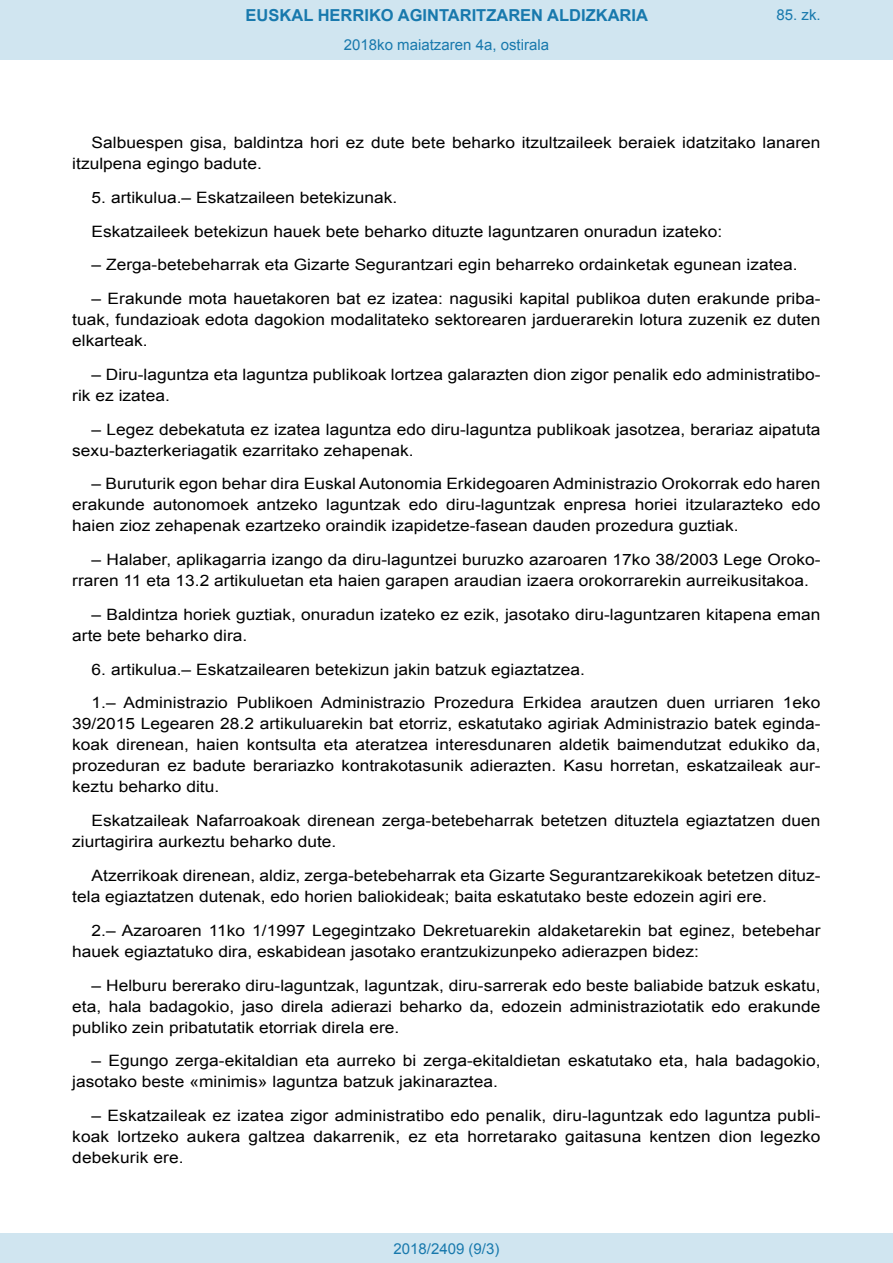
<style>
.page{position:relative;width:893px;height:1263px;background:#fff}
.page>*{position:absolute;margin:0;border:0;box-sizing:border-box;transform-origin:0 0}
.t1{font:700 16.5px "Arial";color:#1879ad}
.BOPVDetalle{font:15.6px/21px "Arial";color:#000;scale:1.11 1}
.Paginacion_Centro{font:15px "Arial";color:#1879ad}
</style>
<div class="page">
<div style="left:0;top:0;width:893px;height:60px;background:#d0e5f0"></div>
<div style="left:0;top:1233px;width:893px;height:30px;background:#d0e5f0"></div>
<p class="t1" style="left:246px;top:4px;width:404px">EUSKAL HERRIKO AGINTARITZAREN ALDIZKARIA</p>
<p class="Paginacion_Centro" style="left:344px;top:35px;width:207px">2018ko maiatzaren 4a, ostirala</p>
<p class="Paginacion_Centro" style="left:776px;top:5px;width:46px">85. zk.</p>
<p class="BOPVDetalle" style="left:72px;top:132px;width:676px;text-indent:19px">Salbuespen gisa, baldintza hori ez dute bete beharko itzultzaileek beraiek idatzitako lanaren itzulpena egingo badute.</p>
<p class="BOPVDetalle" style="left:92px;top:187px;width:277px">5. artikulua.– Eskatzaileen betekizunak.</p>
<p class="BOPVDetalle" style="left:92px;top:221px;width:570px">Eskatzaileek betekizun hauek bete beharko dituzte laguntzaren onuradun izateko:</p>
<p class="BOPVDetalle" style="left:92px;top:255px;width:638px">– Zerga-betebeharrak eta Gizarte Segurantzari egin beharreko ordainketak egunean izatea.</p>
<p class="BOPVDetalle" style="left:72px;top:288px;width:676px;text-align:justify;text-indent:19px">– Erakunde mota hauetakoren bat ez izatea: nagusiki kapital publikoa duten erakunde priba&shy;tuak, fundazioak edota dagokion modalitateko sektorearen jarduerarekin lotura zuzenik ez duten elkarteak.</p>
<p class="BOPVDetalle" style="left:72px;top:364px;width:676px;text-indent:19px">– Diru-laguntza eta laguntza publikoak lortzea galarazten dion zigor penalik edo administratibo&shy;rik ez izatea.</p>
<p class="BOPVDetalle" style="left:72px;top:419px;width:676px;text-indent:19px">– Legez debekatuta ez izatea laguntza edo diru-laguntza publikoak jasotzea, berariaz aipatuta sexu-bazterkeriagatik ezarritako zehapenak.</p>
<p class="BOPVDetalle" style="left:72px;top:474px;width:676px;text-align:justify;text-indent:19px">– Buruturik egon behar dira Euskal Autonomia Erkidegoaren Administrazio Orokorrak edo haren erakunde autonomoek antzeko laguntzak edo diru-laguntzak enpresa horiei itzularazteko edo haien zioz zehapenak ezartzeko oraindik izapidetze-fasean dauden prozedura guztiak.</p>
<p class="BOPVDetalle" style="left:72px;top:549px;width:676px;text-indent:19px">– Halaber, aplikagarria izango da diru-laguntzei buruzko azaroaren 17ko 38/2003 Lege Oroko&shy;rraren 11 eta 13.2 artikuluetan eta haien garapen araudian izaera orokorrarekin aurreikusitakoa.</p>
<p class="BOPVDetalle" style="left:72px;top:604px;width:676px;text-indent:19px">– Baldintza horiek guztiak, onuradun izateko ez ezik, jasotako diru-laguntzaren kitapena eman arte bete beharko dira.</p>
<p class="BOPVDetalle" style="left:92px;top:659px;width:446px">6. artikulua.– Eskatzailearen betekizun jakin batzuk egiaztatzea.</p>
<p class="BOPVDetalle" style="left:72px;top:693px;width:676px;text-align:justify;text-indent:19px">1.– Administrazio Publikoen Administrazio Prozedura Erkidea arautzen duen urriaren 1eko 39/2015 Legearen 28.2 artikuluarekin bat etorriz, eskatutako agiriak Administrazio batek eginda&shy;koak direnean, haien kontsulta eta ateratzea interesdunaren aldetik baimendutzat edukiko da, prozeduran ez badute berariazko kontrakotasunik adierazten. Kasu horretan, eskatzaileak aur&shy;keztu beharko ditu.</p>
<p class="BOPVDetalle" style="left:72px;top:810px;width:676px;text-indent:19px">Eskatzaileak Nafarroakoak direnean zerga-betebeharrak betetzen dituztela egiaztatzen duen ziurtagirira aurkeztu beharko dute.</p>
<p class="BOPVDetalle" style="left:72px;top:865px;width:676px;text-indent:19px">Atzerrikoak direnean, aldiz, zerga-betebeharrak eta Gizarte Segurantzarekikoak betetzen dituz&shy;tela egiaztatzen dutenak, edo horien baliokideak; baita eskatutako beste edozein agiri ere.</p>
<p class="BOPVDetalle" style="left:72px;top:920px;width:676px;text-indent:19px">2.– Azaroaren 11ko 1/1997 Legegintzako Dekretuarekin aldaketarekin bat eginez, betebehar hauek egiaztatuko dira, eskabidean jasotako erantzukizunpeko adierazpen bidez:</p>
<p class="BOPVDetalle" style="left:72px;top:975px;width:676px;text-align:justify;text-indent:19px">– Helburu bererako diru-laguntzak, laguntzak, diru-sarrerak edo beste baliabide batzuk eskatu, eta, hala badagokio, jaso direla adierazi beharko da, edozein administraziotatik edo erakunde publiko zein pribatutatik etorriak direla ere.</p>
<p class="BOPVDetalle" style="left:72px;top:1050px;width:676px;text-indent:19px">– Egungo zerga-ekitaldian eta aurreko bi zerga-ekitaldietan eskatutako eta, hala badagokio, jasotako beste «minimis» laguntza batzuk jakinaraztea.</p>
<p class="BOPVDetalle" style="left:72px;top:1105px;width:676px;text-align:justify;text-indent:19px">– Eskatzaileak ez izatea zigor administratibo edo penalik, diru-laguntzak edo laguntza publi&shy;koak lortzeko aukera galtzea dakarrenik, ez eta horretarako gaitasuna kentzen dion legezko debekurik ere.</p>
<p class="Paginacion_Centro" style="left:393px;top:1238px;width:107px">2018/2409 (9/3)</p>
</div>
